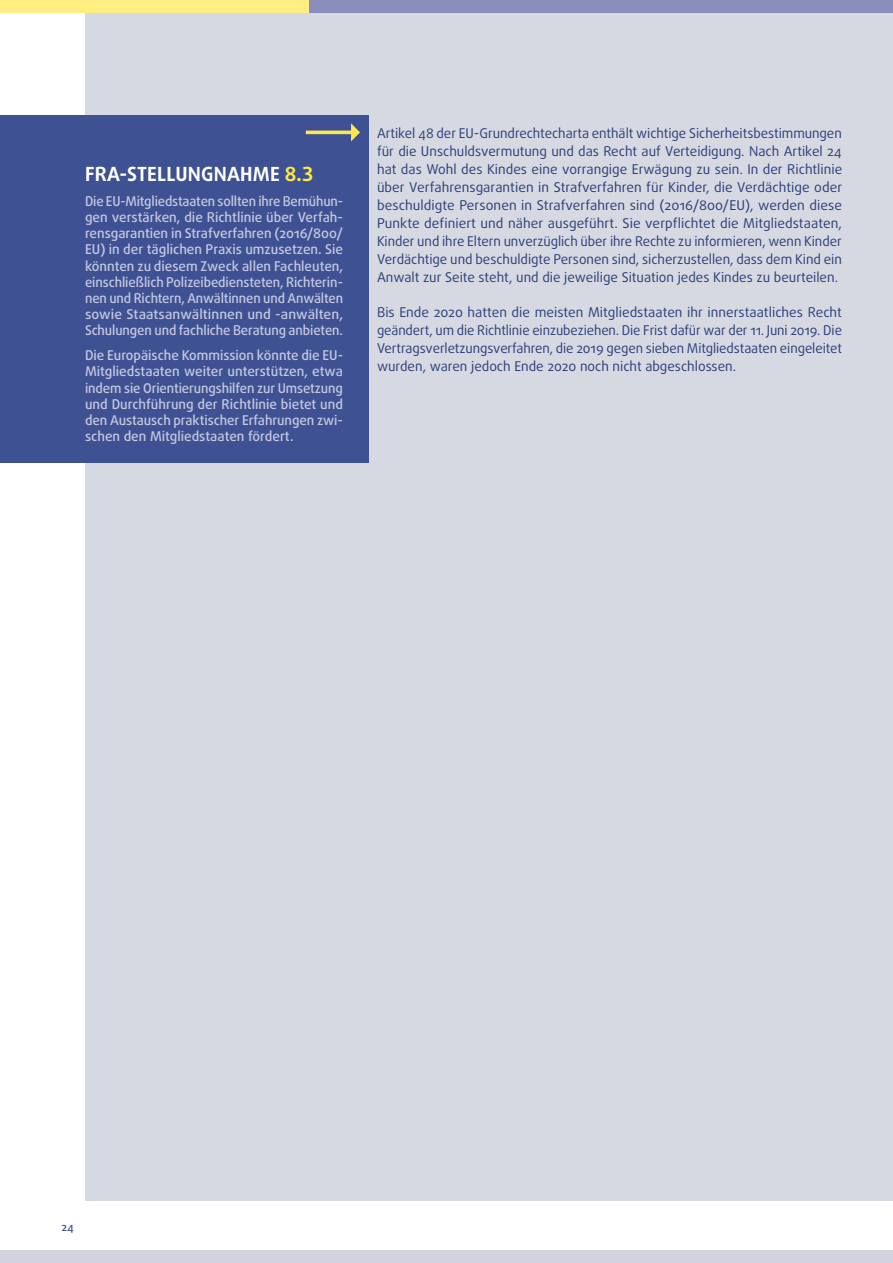
<style>
.page{position:relative;width:893px;height:1263px;background:#fff}
.page>*{position:absolute;margin:0;border:0;box-sizing:border-box;transform-origin:0 0}
.FRAOP_title{font:700 19.5px "Daxline Pro";letter-spacing:.01em;color:#fff}
.body_break{font:13.5px/18px "Daxline Pro";color:#2a3f79;text-align:justify}
.FRAOP_body{font:500 13.5px/16.2px "Daxline Pro";letter-spacing:-.005em;color:#c6c6df;text-align:justify}
.body{font:13.5px/18px "Daxline Pro";color:#2a3f79;text-align:justify}
.t1{font:500 11.25px "Daxline Pro";color:#3e5293}
.s1{color:#ffe847}
</style>
<div class="page">
<div style="left:85px;top:0;width:808px;height:1201px;background:#d7d9e2"></div>
<div style="left:0;top:115px;width:369px;height:347px;background:#3e5293"></div>
<svg style="left:306px;top:123px;width:54px;height:18px"></svg>
<div style="left:0;top:1250px;width:893px;height:13px;background:#d1d3de"></div>
<div style="left:307px;top:0;width:586px;height:13px;background:#8a8ebc"></div>
<div style="left:0;top:0;width:308px;height:13px;background:#ffee81"></div>
<p class="FRAOP_title" style="left:85px;top:161px;width:230px">FRA-STELLUNGNAHME <span class="s1">8.3</span></p>
<p class="FRAOP_body" style="left:85px;top:193px;width:260px">Die EU-Mitgliedstaaten sollten ihre Bemühun&shy;gen verstärken, die Richtlinie über Verfah&shy;rensgarantien in Strafverfahren (2016/800/ EU) in der täglichen Praxis umzusetzen. Sie könnten zu diesem Zweck allen Fachleuten, einschließlich Polizeibediensteten, Richterin&shy;nen und Richtern, Anwältinnen und Anwälten sowie Staatsanwältinnen und -anwälten, Schulungen und fachliche Beratung anbieten.</p>
<p class="FRAOP_body" style="left:85px;top:347px;width:260px">Die Europäische Kommission könnte die EU-Mitgliedstaaten weiter unterstützen, etwa indem sie Orientierungshilfen zur Umsetzung und Durchführung der Richtlinie bietet und den Austausch praktischer Erfahrungen zwi&shy;schen den Mitgliedstaaten fördert.</p>
<p class="body_break" style="left:377px;top:124px;width:467px">Artikel 48 der EU-Grundrechtecharta enthält wichtige Sicherheitsbestimmungen für die Unschuldsvermutung und das Recht auf Verteidigung. Nach Artikel 24 hat das Wohl des Kindes eine vorrangige Erwägung zu sein. In der Richtlinie über Verfahrensgarantien in Strafverfahren für Kinder, die Verdächtige oder beschuldigte Personen in Strafverfahren sind (2016/800/EU), werden diese Punkte definiert und näher ausgeführt. Sie verpflichtet die Mitgliedstaaten, Kinder und ihre Eltern unverzüglich über ihre Rechte zu informieren, wenn Kinder Verdächtige und beschuldigte Personen sind, sicherzustellen, dass dem Kind ein Anwalt zur Seite steht, und die jeweilige Situation jedes Kindes zu beurteilen.</p>
<p class="body" style="left:377px;top:303px;width:466px">Bis Ende 2020 hatten die meisten Mitgliedstaaten ihr innerstaatliches Recht geändert, um die Richtlinie einzubeziehen. Die Frist dafür war der 11. Juni 2019. Die Vertragsverletzungsverfahren, die 2019 gegen sieben Mitgliedstaaten eingeleitet wurden, waren jedoch Ende 2020 noch nicht abgeschlossen.</p>
<p class="t1" style="left:62px;top:1219px;width:14px">24</p>
</div>
